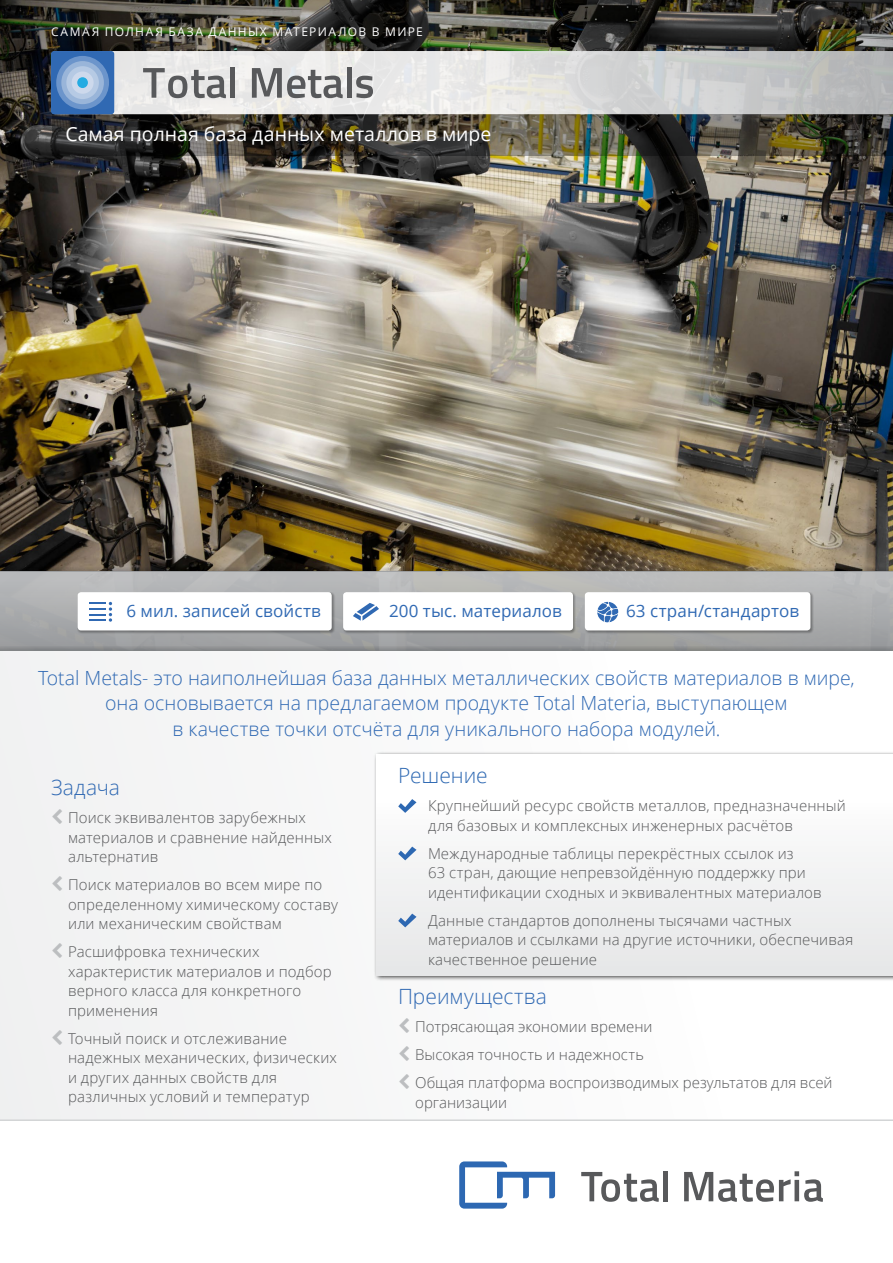
<style>
.page{position:relative;width:893px;height:1263px;background:#fff}
.page>*{position:absolute;margin:0;border:0;box-sizing:border-box;transform-origin:0 0}
.t1{font:300 21px "Open Sans";letter-spacing:.005em;color:#3069b3}
.t2{font:300 21px "Open Sans";letter-spacing:-.005em;color:#2d68b2}
.t3{font:300 19.5px/25.5px "Open Sans";color:#3069b3;text-align:center}
.t4{font:19.5px "Open Sans";color:#fff}
.t5{font:16.95px "Open Sans";letter-spacing:.005em;color:#3069b3}
.t6{font:300 15px/19.5px "Open Sans";letter-spacing:.01em;color:#58595b}
.t7{font:12px "Open Sans";letter-spacing:.125em;color:#fff}
</style>
<div class="page">
<img style="left:0;top:114px;width:893px;height:439px">
<img style="left:0;top:0;width:893px;height:114px">
<div style="left:0;top:651px;width:893px;height:468px;background:#f6f7f7"></div>
<div style="left:374px;top:752px;width:519px;height:230px;background:#000;opacity:.75"></div>
<div style="left:377px;top:754px;width:516px;height:221px;background:#f4f4f4"></div>
<svg style="left:0;top:572px;width:893px;height:59px;background:#b5b6b7"></svg>
<div style="left:0;top:631px;width:893px;height:20px;background:linear-gradient(to bottom,#a9aaab,#8f9092)"></div>
<img style="left:52px;top:114px;width:841px;height:41px">
<svg style="left:51px;top:51px;width:384px;height:63px;background:#eae9e9"></svg>
<svg style="left:143px;top:68px;width:83px;height:30px;background:#b4b4b5"></svg>
<div style="left:230px;top:67px;width:5px;height:31px;background:#58595b"></div>
<svg style="left:252px;top:68px;width:91px;height:30px;background:#aaaaab"></svg>
<hr style="left:347px;top:67px;width:4px;height:31px;background:#58595b">
<svg style="left:356px;top:76px;width:17px;height:22px"></svg>
<div style="left:51px;top:51px;width:63px;height:63px;background:#3069b3;border-radius:3px"></div>
<div style="left:56px;top:56px;width:53px;height:54px;background:#6c95cb;border-radius:50%"></div>
<div style="left:61px;top:61px;width:43px;height:43px;background:#99b5d9;border-radius:50%"></div>
<div style="left:66px;top:66px;width:33px;height:33px;background:#b6cae4;border-radius:50%"></div>
<div style="left:72px;top:71px;width:22px;height:23px;background:#cdd9ec;border-radius:50%"></div>
<div style="left:77px;top:77px;width:11px;height:11px;background:#24abe2;border-radius:50%"></div>
<svg style="left:398px;top:799px;width:18px;height:14px"></svg>
<svg style="left:398px;top:846px;width:18px;height:14px"></svg>
<svg style="left:398px;top:913px;width:18px;height:14px"></svg>
<svg style="left:581px;top:1172px;width:78px;height:30px"></svg>
<div style="left:663px;top:1171px;width:5px;height:30px;background:#58595b"></div>
<svg style="left:684px;top:1171px;width:139px;height:31px"></svg>
<svg style="left:459px;top:1161px;width:96px;height:47px"></svg>
<hr style="left:0;top:1119px;width:893px;height:2px;background:#d3d5d6">
<img style="left:0;top:553px;width:893px;height:19px">
<div style="left:584px;top:592px;width:230px;height:42px;background:#000;opacity:.31"></div>
<div style="left:585px;top:592px;width:225px;height:38px;background:#fff;border-radius:3px"></div>
<div style="left:342px;top:592px;width:234px;height:42px;background:#000;opacity:.31"></div>
<div style="left:343px;top:592px;width:230px;height:38px;background:#fff;border-radius:3px"></div>
<div style="left:77px;top:592px;width:258px;height:42px;background:#000;opacity:.31"></div>
<div style="left:78px;top:592px;width:254px;height:38px;background:#fff;border-radius:3px"></div>
<svg style="left:90px;top:602px;width:22px;height:20px"></svg>
<svg style="left:353px;top:603px;width:26px;height:18px"></svg>
<svg style="left:597px;top:602px;width:21px;height:20px"></svg>
<div style="left:435px;top:51px;width:458px;height:63px;background:linear-gradient(to right,#f0efed,#b2b5b6)"></div>
<p class="t7" style="left:51px;top:23px;width:373px">Самая полная база данных материалов в мире</p>
<h2 class="t4" style="left:65px;top:120px;width:428px">Самая полная база данных металлов в мире</h2>
<p class="t5" style="left:126px;top:600px;width:196px">6 мил. записей свойств</p>
<p class="t5" style="left:389px;top:600px;width:174px">200 тыс. материалов</p>
<p class="t5" style="left:626px;top:600px;width:175px">63 стран/стандартов</p>
<h2 class="t3" style="left:38px;top:664px;width:818px">Total Metals- это наиполнейшая база данных металлических свойств материалов в мире, она основывается на предлагаемом продукте Total Materia, выступающем<br>в качестве точки отсчёта для уникального набора модулей.</h2>
<h1 class="t1" style="left:51px;top:773px;width:70px">Задача</h1>
<p class="t6" style="left:68px;top:808px;width:265px">Поиск эквивалентов зарубежных материалов и сравнение найденных альтернатив</p>
<p class="t6" style="left:68px;top:875px;width:272px">Поиск материалов во всем мире по определенному химическому составу или механическим свойствам</p>
<p class="t6" style="left:68px;top:942px;width:265px">Расшифровка технических характеристик материалов и подбор верного класса для конкретного применения</p>
<p class="t6" style="left:68px;top:1028px;width:270px">Точный поиск и отслеживание надежных механических, физических и других данных свойств для различных условий и температур</p>
<h1 class="t2" style="left:398px;top:761px;width:91px">Решение</h1>
<p class="t6" style="left:428px;top:796px;width:419px">Крупнейший ресурс свойств металлов, предназначенный для базовых и комплексных инженерных расчётов</p>
<p class="t6" style="left:428px;top:843px;width:395px">Международные таблицы перекрёстных ссылок из<br>63 стран, дающие непревзойдённую поддержку при идентификации сходных и эквивалентных материалов</p>
<p class="t6" style="left:428px;top:910px;width:427px">Данные стандартов дополнены тысячами частных материалов и ссылками на другие источники, обеспечивая качественное решение</p>
<h1 class="t1" style="left:398px;top:982px;width:150px">Преимущества</h1>
<p class="t6" style="left:415px;top:1012px;width:419px;line-height:28px">Потрясающая экономии времени<br>Высокая точность и надежность<br>Общая платформа воспроизводимых результатов для всей</p>
<p class="t6" style="left:415px;top:1092px;width:93px">организации</p>
</div>
